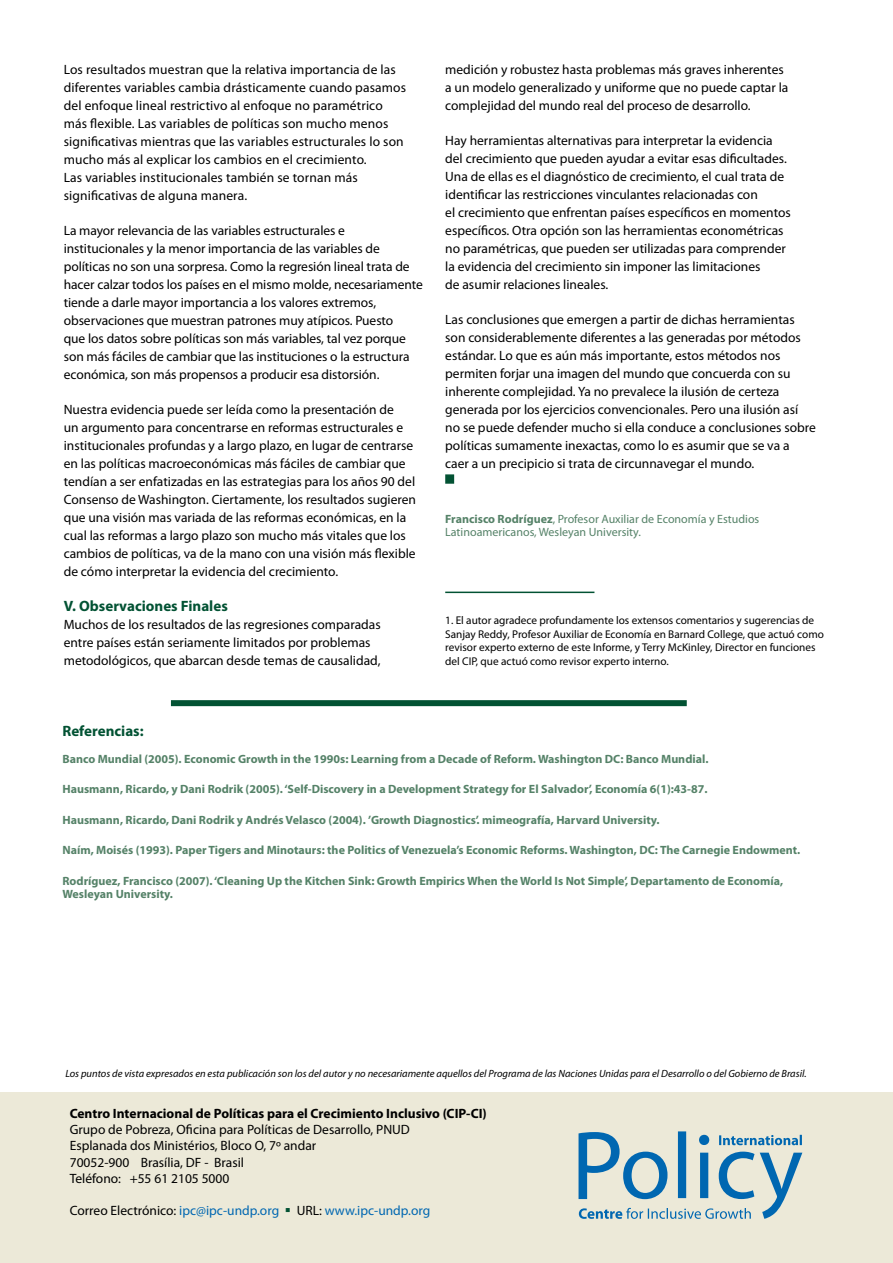
<style>
.page{position:relative;width:893px;height:1263px;background:#fff}
.page>*{position:absolute;margin:0;border:0;box-sizing:border-box;transform-origin:0 0}
.t1{font:700 15px "Myriad Pro";color:#025233}
.t2{font:13.5px/18px "Myriad Pro";color:#000}
.t3{font:700 13.5px "Myriad Pro";color:#000}
.t4{font:13.5px "Myriad Pro";color:#0067b1}
.t5{font:700 12px/13.5px "Myriad Pro";color:#558268}
.t6{font:12px/13.5px "Myriad Pro";color:#558268}
.t7{font:11.25px/13.5px "Myriad Pro";color:#000}
.t8{font:italic 10.5px "Myriad Pro";color:#000}
.s1{font-weight:700}
.s2{color:#000}
.s3{color:#025233}
</style>
<div class="page">
<div style="left:0;top:1093px;width:893px;height:170px;background:#ece9d8"></div>
<div style="left:171px;top:700px;width:516px;height:6px;background:#025233"></div>
<hr style="left:445px;top:592px;width:149px;height:1px;background:#025233">
<svg style="left:578px;top:1131px;width:224px;height:88px"></svg>
<div style="left:445px;top:474px;width:9px;height:10px;background:#025233;border:2px solid #025233"></div>
<p class="t2" style="left:64px;top:61px;width:344px">Los resultados muestran que la relativa importancia de las diferentes variables cambia drásticamente cuando pasamos del enfoque lineal restrictivo al enfoque no paramétrico más flexible. Las variables de políticas son mucho menos significativas mientras que las variables estructurales lo son mucho más al explicar los cambios en el crecimiento.<br>Las variables institucionales también se tornan más significativas de alguna manera.</p>
<p class="t2" style="left:64px;top:222px;width:361px">La mayor relevancia de las variables estructurales e institucionales y la menor importancia de las variables de políticas no son una sorpresa. Como la regresión lineal trata de hacer calzar todos los países en el mismo molde, necesariamente tiende a darle mayor importancia a los valores extremos, observaciones que muestran patrones muy atípicos. Puesto<br>que los datos sobre políticas son más variables, tal vez porque son más fáciles de cambiar que las instituciones o la estructura económica, son más propensos a producir esa distorsión.</p>
<p class="t2" style="left:64px;top:401px;width:354px">Nuestra evidencia puede ser leída como la presentación de<br>un argumento para concentrarse en reformas estructurales e institucionales profundas y a largo plazo, en lugar de centrarse en las políticas macroeconómicas más fáciles de cambiar que tendían a ser enfatizadas en las estrategias para los años 90 del Consenso de Washington. Ciertamente, los resultados sugieren que una visión mas variada de las reformas económicas, en la cual las reformas a largo plazo son mucho más vitales que los cambios de políticas, va de la mano con una visión más flexible de cómo interpretar la evidencia del crecimiento.</p>
<p class="t1" style="left:64px;top:597px;width:166px">V. Observaciones Finales</p>
<p class="t2" style="left:64px;top:616px;width:318px">Muchos de los resultados de las regresiones comparadas entre países están seriamente limitados por problemas metodológicos, que abarcan desde temas de causalidad,</p>
<p class="t2" style="left:445px;top:61px;width:345px">medición y robustez hasta problemas más graves inherentes a un modelo generalizado y uniforme que no puede captar la complejidad del mundo real del proceso de desarrollo.</p>
<p class="t2" style="left:445px;top:132px;width:347px">Hay herramientas alternativas para interpretar la evidencia del crecimiento que pueden ayudar a evitar esas dificultades.<br>Una de ellas es el diagnóstico de crecimiento, el cual trata de identificar las restricciones vinculantes relacionadas con<br>el crecimiento que enfrentan países específicos en momentos específicos. Otra opción son las herramientas econométricas no paramétricas, que pueden ser utilizadas para comprender la evidencia del crecimiento sin imponer las limitaciones<br>de asumir relaciones lineales.</p>
<p class="t2" style="left:445px;top:311px;width:372px">Las conclusiones que emergen a partir de dichas herramientas son considerablemente diferentes a las generadas por métodos estándar. Lo que es aún más importante, estos métodos nos permiten forjar una imagen del mundo que concuerda con su inherente complejidad. Ya no prevalece la ilusión de certeza generada por los ejercicios convencionales. Pero una ilusión así no se puede defender mucho si ella conduce a conclusiones sobre políticas sumamente inexactas, como lo es asumir que se va a caer a un precipicio si trata de circunnavegar el mundo.</p>
<p class="t6" style="left:445px;top:512px;width:316px"><span class="s1">Francisco Rodríguez</span>, Profesor Auxiliar de Economía y Estudios<br>Latinoamericanos, Wesleyan University.</p>
<p class="t7" style="left:445px;top:614px;width:380px">1. El autor agradece profundamente los extensos comentarios y sugerencias de Sanjay Reddy, Profesor Auxiliar de Economía en Barnard College, que actuó como revisor experto externo de este Informe, y Terry McKinley, Director en funciones del CIP, que actuó como revisor experto interno.</p>
<p class="t1" style="left:62px;top:722px;width:83px">Referencias:</p>
<p class="t5" style="left:62px;top:752px;width:647px">Banco Mundial (2005). Economic Growth in the 1990s: Learning from a Decade of Reform. Washington DC: Banco Mundial.</p>
<p class="t5" style="left:62px;top:783px;width:647px">Hausmann, Ricardo, y Dani Rodrik (2005). ‘Self-Discovery in a Development Strategy for El Salvador’, Economía 6(1):43-87.</p>
<p class="t5" style="left:62px;top:813px;width:599px">Hausmann, Ricardo, Dani Rodrik y Andrés Velasco (2004). ’Growth Diagnostics’. mimeografía, Harvard University.</p>
<p class="t5" style="left:62px;top:844px;width:739px">Naím, Moisés (1993). Paper Tigers and Minotaurs: the Politics of Venezuela’s Economic Reforms. Washington, DC: The Carnegie Endowment.</p>
<p class="t5" style="left:62px;top:874px;width:722px">Rodríguez, Francisco (2007). ‘Cleaning Up the Kitchen Sink: Growth Empirics When the World Is Not Simple’, Departamento de Economía,<br>Wesleyan University.</p>
<p class="t8" style="left:65px;top:1068px;width:743px">Los puntos de vista expresados en esta publicación son los del autor y no necesariamente aquellos del Programa de las Naciones Unidas para el Desarrollo o del Gobierno de Brasil.</p>
<p class="t3" style="left:70px;top:1106px;width:419px">Centro Internacional de Políticas para el Crecimiento Inclusivo (CIP-CI)</p>
<p class="t2" style="left:70px;top:1122px;width:342px;line-height:16.2px">Grupo de Pobreza, Oficina para Políticas de Desarrollo, PNUD Esplanada dos Ministérios, Bloco O, 7º andar<br>70052-900 Brasília, DF - Brasil<br>Teléfono: +55 61 2105 5000</p>
<p class="t4" style="left:70px;top:1203px;width:362px"><span class="s2">Correo Electrónico:</span> ipc@ipc-undp.org <span class="s3">▪</span> <span class="s2">URL:</span> www.ipc-undp.org</p>
</div>
